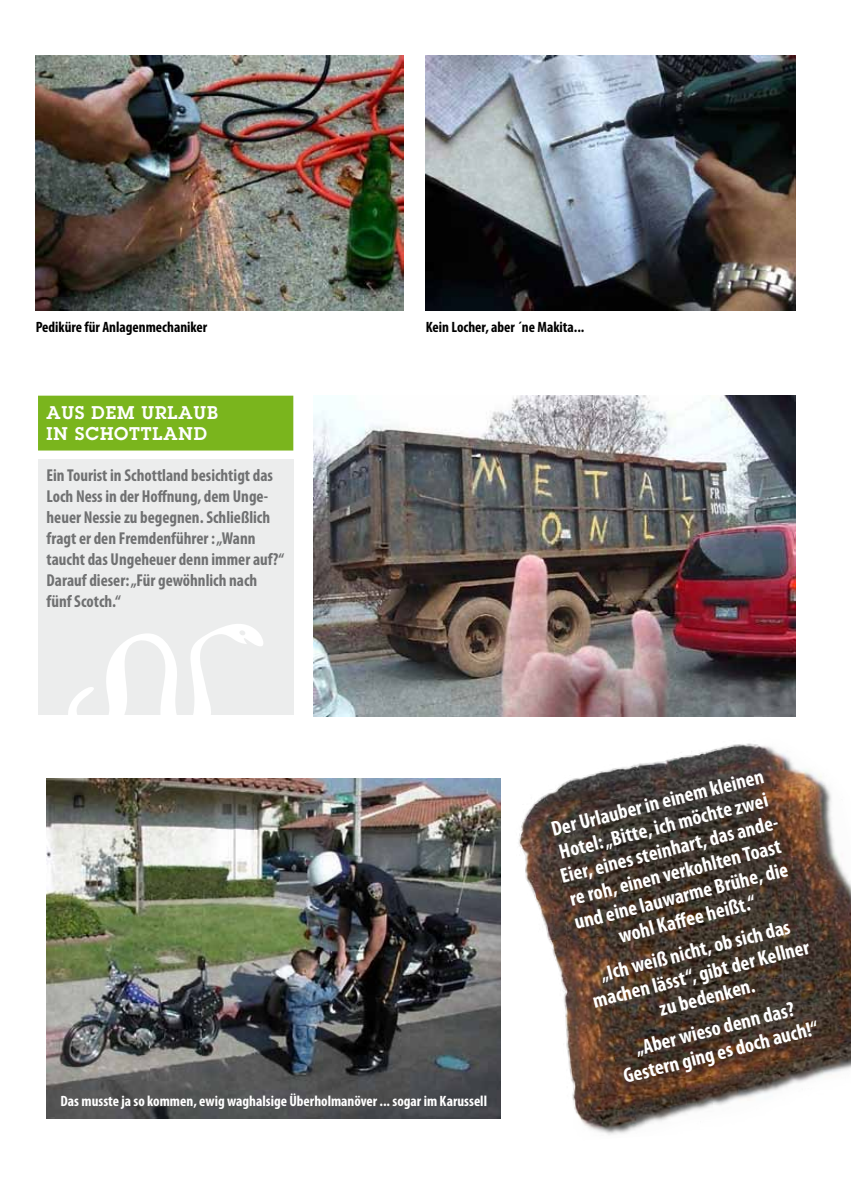
<style>
.page{position:relative;width:851px;height:1204px;background:#fff}
.page>*{position:absolute;margin:0;border:0;box-sizing:border-box;transform-origin:0 0}
.t1{font:700 condensed 21px/24px "Myriad Pro";color:#fff;text-align:center}
.t2{font:600 18px/21.6px "Lubalin Graph Std";letter-spacing:.05em;color:#fff}
.t3{font:700 condensed 17.25px/21px "Myriad Pro";color:#707172}
.t4{font:700 condensed 15px "Myriad Pro";color:#fff}
.t5{font:700 condensed 15px "Myriad Pro";color:#000}
</style>
<div class="page">
<img style="left:518px;top:743px;width:332px;height:392px">
<img style="left:36px;top:55px;width:368px;height:255px">
<img style="left:313px;top:395px;width:482px;height:321px">
<img style="left:47px;top:778px;width:453px;height:340px">
<img style="left:425px;top:55px;width:370px;height:255px">
<div style="left:38px;top:395px;width:255px;height:55px;background:#7ab51d"></div>
<div style="left:38px;top:459px;width:255px;height:255px;background:#eceded"></div>
<svg style="left:67px;top:624px;width:200px;height:91px"></svg>
<p class="t5" style="left:36px;top:318px;width:173px">Pediküre für Anlagenmechaniker</p>
<p class="t5" style="left:425px;top:318px;width:160px">Kein Locher, aber ´ne Makita...</p>
<p class="t2" style="left:47px;top:401px;width:173px">AUS DEM URLAUB<br>IN SCHOTTLAND</p>
<p class="t3" style="left:47px;top:465px;width:239px">Ein Tourist in Schottland besichtigt das Loch Ness in der Hoffnung, dem Unge&shy;heuer Nessie zu begegnen. Schließlich fragt er den Fremdenführer : „Wann taucht das Ungeheuer denn immer auf?“ Darauf dieser: „Für gewöhnlich nach fünf Scotch.“</p>
<p class="t4" style="left:60px;top:1093px;width:428px">Das musste ja so kommen, ewig waghalsige Überholmanöver ... sogar im Karussell</p>
<p class="t1" style="left:546px;top:818px;width:230px;rotate:-14deg">Der Urlauber in einem kleinen<br>Hotel: „Bitte, ich möchte zwei<br>Eier, eines steinhart, das ande&shy;re roh, einen verkohlten Toast und eine lauwarme Brühe, die wohl Kaff ee heißt.“</p>
<p class="t1" style="left:584px;top:965px;width:224px;rotate:-14deg">„Ich weiß nicht, ob sich das machen lässt“, gibt der Kellner zu bedenken.</p>
<p class="t1" style="left:615px;top:1041px;width:202px;rotate:-14deg">„Aber wieso denn das?<br>Gestern ging es doch auch!“</p>
</div>
